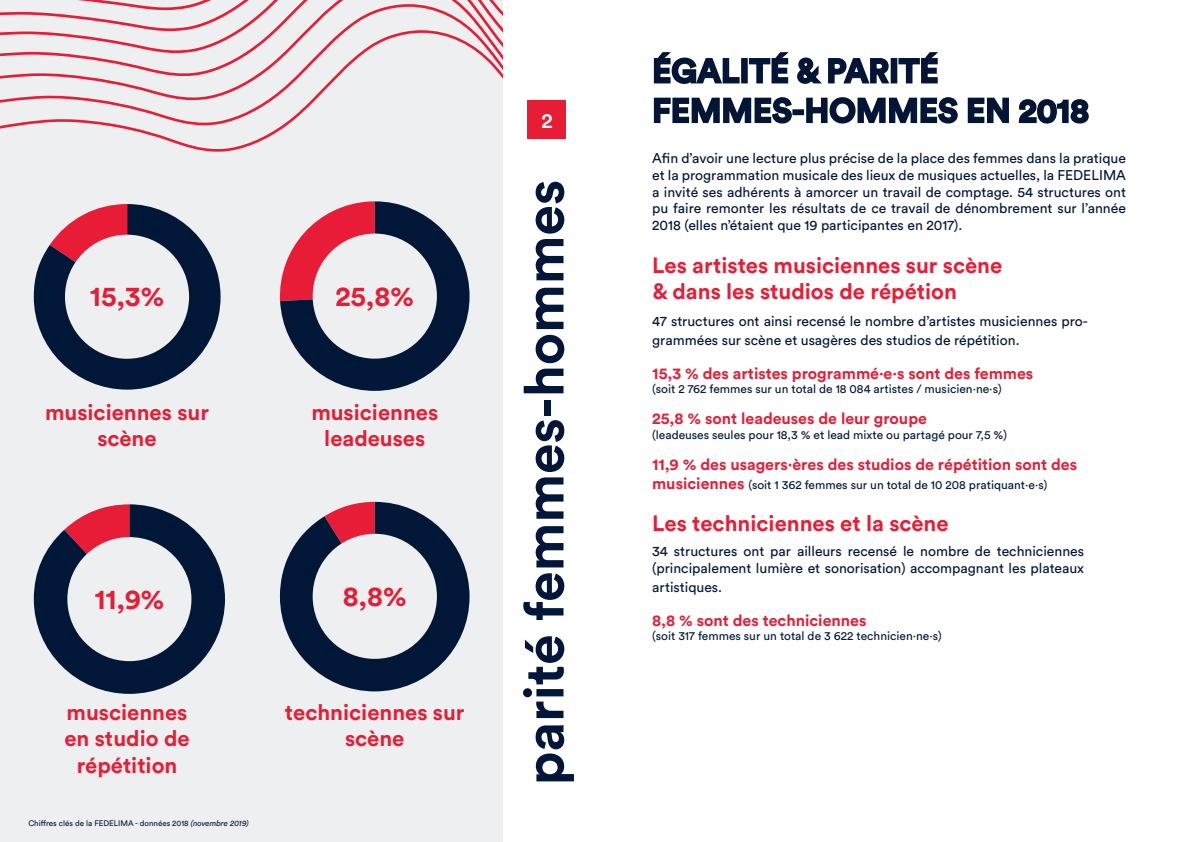
<style>
.page{position:relative;width:1191px;height:842px;background:#edeff0}
.page>*{position:absolute;margin:0;border:0;box-sizing:border-box;transform-origin:0 0}
.t1{font:700 55px "Circular Std";color:#011638}
.t2{font:700 33px "Circular Std";color:#041435}
.t3{font:700 28px "Circular Std";color:#e71d36}
.t4{font:700 22px/26.4px "Circular Std";color:#e71d36;text-align:center}
.t5{font:500 21px "Circular Std";color:#fff}
.t6{font:700 16px "Circular Std";color:#e71d36}
.t7{font:14px/16.8px "Circular Std";color:#011638}
.t8{font:12px "Circular Std";color:#001738}
.t9{font:8px "Circular Std";color:#041435}
.s1{font-weight:700;font-size:16px;color:#e71d36}
.s2{font-style:italic}
</style>
<div class="page">
<svg style="left:146px;top:134px;width:128px;height:18px"></svg>
<svg style="left:0;top:116px;width:299px;height:18px"></svg>
<svg style="left:0;top:97px;width:318px;height:19px"></svg>
<svg style="left:0;top:77px;width:503px;height:20px"></svg>
<svg style="left:0;top:58px;width:503px;height:19px"></svg>
<svg style="left:0;top:0;width:503px;height:58px"></svg>
<div style="left:503px;top:0;width:688px;height:842px;background:#fff"></div>
<div style="left:527px;top:100px;width:39px;height:39px;background:#e71d36"></div>
<svg style="left:653px;top:52px;width:87px;height:32px"></svg>
<div style="left:741px;top:58px;width:6px;height:25px;border:2px solid #011638"></div>
<svg style="left:749px;top:52px;width:40px;height:32px"></svg>
<svg style="left:797px;top:57px;width:94px;height:27px"></svg>
<div style="left:890px;top:58px;width:7px;height:25px;border:2px solid #011638"></div>
<svg style="left:897px;top:52px;width:41px;height:32px"></svg>
<svg style="left:653px;top:97px;width:140px;height:27px"></svg>
<div style="left:792px;top:109px;width:12px;height:6px;border:2px solid #011638"></div>
<svg style="left:806px;top:97px;width:152px;height:27px"></svg>
<svg style="left:967px;top:97px;width:42px;height:27px"></svg>
<svg style="left:1018px;top:99px;width:71px;height:25px"></svg>
<svg style="left:280px;top:502px;width:189px;height:189px"></svg>
<svg style="left:34px;top:504px;width:191px;height:190px"></svg>
<svg style="left:280px;top:201px;width:189px;height:190px"></svg>
<svg style="left:34px;top:204px;width:186px;height:186px"></svg>
<div style="left:65px;top:235px;width:124px;height:124px;background:#edeff0;border-radius:50%"></div>
<div style="left:67px;top:537px;width:124px;height:124px;background:#edeff0;border-radius:50%"></div>
<div style="left:313px;top:234px;width:124px;height:125px;background:#edeff0;border-radius:50%"></div>
<div style="left:313px;top:534px;width:124px;height:125px;background:#edeff0;border-radius:50%"></div>
<p class="t5" style="left:541px;top:108px;width:13px">2</p>
<p class="t2" style="left:652px;top:50px;width:288px">ÉGALITÉ &amp; PARITÉ</p>
<p class="t2" style="left:652px;top:89px;width:438px">FEMMES-HOMMES EN 2018</p>
<p class="t3" style="left:90px;top:278px;width:76px">15,3%</p>
<p class="t4" style="left:45px;top:398px;width:165px">musiciennes sur scène</p>
<p class="t3" style="left:94px;top:581px;width:72px">11,9%</p>
<p class="t4" style="left:64px;top:698px;width:127px">musciennes en studio de répétition</p>
<p class="t3" style="left:335px;top:278px;width:80px">25,8%</p>
<p class="t4" style="left:311px;top:398px;width:128px">musiciennes leadeuses</p>
<p class="t3" style="left:343px;top:578px;width:66px">8,8%</p>
<p class="t4" style="left:285px;top:698px;width:181px">techniciennes sur scène</p>
<p class="t1" style="left:508px;top:785px;width:607px;rotate:-90deg">parité femmes-hommes</p>
<p class="t7" style="left:652px;top:149px;width:475px;text-align:justify">Afin d’avoir une lecture plus précise de la place des femmes dans la pratique et la programmation musicale des lieux de musiques actuelles, la FEDELIMA a invité ses adhérents à amorcer un travail de comptage. 54 structures ont pu faire remonter les résultats de ce travail de dénombrement sur l’année 2018 (elles n’étaient que 19 participantes en 2017).</p>
<p class="t4" style="left:652px;top:252px;width:351px">Les artistes musiciennes sur scène</p>
<p class="t4" style="left:652px;top:278px;width:306px">&amp; dans les studios de répétion</p>
<p class="t7" style="left:652px;top:311px;width:437px;line-height:19.2px">47 structures ont ainsi recensé le nombre d’artistes musiciennes pro&shy;grammées sur scène et usagères des studios de répétition.</p>
<p class="t6" style="left:652px;top:363px;width:383px">15,3 % des artistes programmé·e·s sont des femmes</p>
<p class="t8" style="left:652px;top:382px;width:351px">(soit 2 762 femmes sur un total de 18 084 artistes / musicien·ne·s)</p>
<p class="t6" style="left:652px;top:408px;width:276px">25,8 % sont leadeuses de leur groupe</p>
<p class="t8" style="left:652px;top:427px;width:356px">(leadeuses seules pour 18,3 % et lead mixte ou partagé pour 7,5 %)</p>
<p class="t6" style="left:652px;top:454px;width:426px">11,9 % des usagers·ères des studios de répétition sont des</p>
<p class="t8" style="left:652px;top:478px;width:397px"><span class="s1">musiciennes</span> (soit 1 362 femmes sur un total de 10 208 pratiquant·e·s)</p>
<p class="t4" style="left:652px;top:509px;width:298px">Les techniciennes et la scène</p>
<p class="t7" style="left:652px;top:543px;width:433px">34 structures ont par ailleurs recensé le nombre de techniciennes (principalement lumière et sonorisation) accompagnant les plateaux</p>
<p class="t7" style="left:652px;top:579px;width:71px">artistiques.</p>
<p class="t6" style="left:652px;top:610px;width:216px">8,8 % sont des techniciennes</p>
<p class="t8" style="left:652px;top:629px;width:291px">(soit 317 femmes sur un total de 3 622 technicien·ne·s)</p>
<p class="t9" style="left:28px;top:818px;width:222px">Chiffres clés de la FEDELIMA - données 2018 <span class="s2">(novembre 2019)</span></p>
</div>
